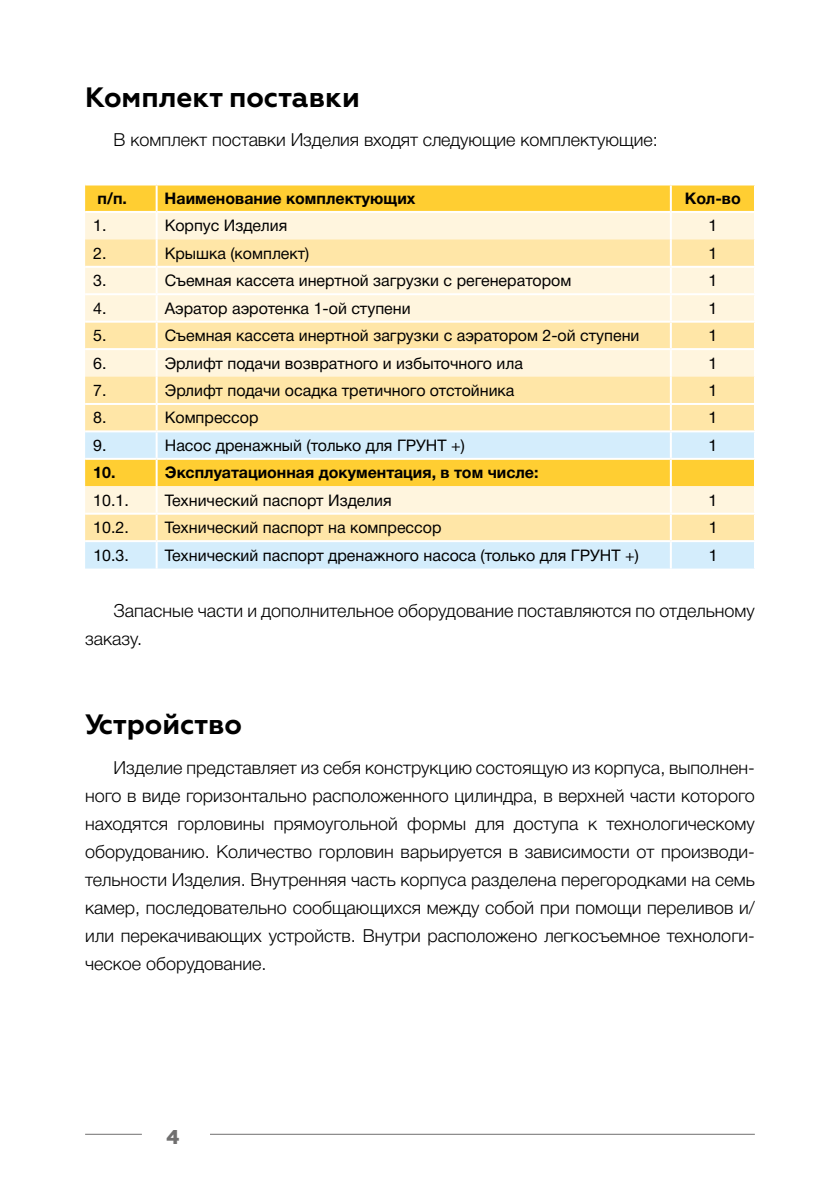
<style>
.page{position:relative;width:840px;height:1191px;background:#fff}
.page>*{position:absolute;margin:0;border:0;box-sizing:border-box;transform-origin:0 0}
.t1{font:700 28px "Geometria";color:#000}
.t2{font:800 20px "Geometria";color:#706f6f}
.t3{font:300 18px/28px "Helvetica Neue Cyr";color:#000}
.t4{font:16px "Helvetica Neue Cyr";color:#000}
.t5{font:700 16px "Helvetica Neue Cyr";color:#000}
</style>
<div class="page">
<hr style="left:85px;top:1133px;width:57px;height:1px;background:#706f6f">
<hr style="left:210px;top:1133px;width:544px;height:1px;background:#706f6f">
<svg style="left:85px;top:185px;width:668px;height:26px;background:#ffcf36"></svg>
<div style="left:85px;top:213px;width:668px;height:26px;background:#fff5de"></div>
<svg style="left:85px;top:239px;width:668px;height:191px;background:#ffecbf"></svg>
<svg style="left:85px;top:432px;width:668px;height:136px;background:#eee7bd"></svg>
<hr style="left:155px;top:185px;width:2px;height:26px;background:#fff">
<hr style="left:669px;top:185px;width:2px;height:26px;background:#fff">
<hr style="left:155px;top:213px;width:2px;height:26px;background:#fff">
<hr style="left:669px;top:213px;width:2px;height:26px;background:#fff">
<hr style="left:155px;top:239px;width:2px;height:27px;background:#fff">
<hr style="left:669px;top:239px;width:2px;height:27px;background:#fff">
<hr style="left:85px;top:266px;width:71px;height:2px;background:#fff">
<hr style="left:155px;top:268px;width:2px;height:25px;background:#fff">
<hr style="left:155px;top:295px;width:2px;height:26px;background:#fff">
<hr style="left:156px;top:266px;width:514px;height:2px;background:#fff">
<hr style="left:670px;top:266px;width:85px;height:2px;background:#fff">
<hr style="left:669px;top:268px;width:2px;height:25px;background:#fff">
<hr style="left:669px;top:295px;width:2px;height:26px;background:#fff">
<hr style="left:85px;top:293px;width:71px;height:2px;background:#fff">
<hr style="left:85px;top:321px;width:71px;height:2px;background:#fff">
<hr style="left:155px;top:323px;width:2px;height:25px;background:#fff">
<hr style="left:156px;top:293px;width:514px;height:2px;background:#fff">
<hr style="left:670px;top:293px;width:85px;height:2px;background:#fff">
<hr style="left:156px;top:321px;width:514px;height:2px;background:#fff">
<hr style="left:670px;top:321px;width:85px;height:2px;background:#fff">
<hr style="left:669px;top:323px;width:2px;height:25px;background:#fff">
<hr style="left:85px;top:348px;width:71px;height:2px;background:#fff">
<hr style="left:155px;top:350px;width:2px;height:26px;background:#fff">
<hr style="left:156px;top:348px;width:514px;height:2px;background:#fff">
<hr style="left:670px;top:348px;width:85px;height:2px;background:#fff">
<hr style="left:669px;top:350px;width:2px;height:26px;background:#fff">
<hr style="left:155px;top:376px;width:2px;height:27px;background:#fff">
<hr style="left:669px;top:376px;width:2px;height:27px;background:#fff">
<hr style="left:85px;top:403px;width:71px;height:2px;background:#fff">
<hr style="left:155px;top:405px;width:2px;height:25px;background:#fff">
<hr style="left:156px;top:403px;width:514px;height:2px;background:#fff">
<hr style="left:670px;top:403px;width:85px;height:2px;background:#fff">
<hr style="left:669px;top:405px;width:2px;height:25px;background:#fff">
<hr style="left:155px;top:432px;width:2px;height:26px;background:#fff">
<hr style="left:669px;top:432px;width:2px;height:26px;background:#fff">
<hr style="left:85px;top:458px;width:71px;height:2px;background:#fff">
<hr style="left:155px;top:460px;width:2px;height:26px;background:#fff">
<hr style="left:156px;top:458px;width:514px;height:2px;background:#fff">
<hr style="left:670px;top:458px;width:85px;height:2px;background:#fff">
<hr style="left:669px;top:460px;width:2px;height:26px;background:#fff">
<hr style="left:155px;top:486px;width:2px;height:27px;background:#fff">
<hr style="left:669px;top:486px;width:2px;height:27px;background:#fff">
<hr style="left:85px;top:513px;width:71px;height:2px;background:#fff">
<hr style="left:155px;top:515px;width:2px;height:25px;background:#fff">
<hr style="left:156px;top:513px;width:514px;height:2px;background:#fff">
<hr style="left:670px;top:513px;width:85px;height:2px;background:#fff">
<hr style="left:669px;top:515px;width:2px;height:25px;background:#fff">
<hr style="left:85px;top:540px;width:71px;height:2px;background:#fff">
<hr style="left:155px;top:542px;width:2px;height:26px;background:#fff">
<hr style="left:156px;top:540px;width:514px;height:2px;background:#fff">
<hr style="left:670px;top:540px;width:85px;height:2px;background:#fff">
<hr style="left:669px;top:542px;width:2px;height:26px;background:#fff">
<h1 class="t1" style="left:85px;top:80px;width:276px">Комплект поставки</h1>
<p class="t3" style="left:113px;top:126px;width:545px">В комплект поставки Изделия входят следующие комплектующие:</p>
<p class="t5" style="left:97px;top:189px;width:31px">п/п.</p>
<p class="t5" style="left:164px;top:189px;width:252px">Наименование комплектующих</p>
<p class="t5" style="left:684px;top:189px;width:57px">Кол-во</p>
<p class="t4" style="left:93px;top:217px;width:15px">1.</p>
<p class="t4" style="left:164px;top:217px;width:124px">Корпус Изделия</p>
<p class="t4" style="left:708px;top:217px;width:10px">1</p>
<p class="t4" style="left:93px;top:244px;width:15px">2.</p>
<p class="t4" style="left:165px;top:244px;width:146px">Крышка (комплект)</p>
<p class="t4" style="left:708px;top:244px;width:10px">1</p>
<p class="t4" style="left:93px;top:272px;width:15px">3.</p>
<p class="t4" style="left:165px;top:272px;width:408px">Съемная кассета инертной загрузки с регенератором</p>
<p class="t4" style="left:708px;top:272px;width:10px">1</p>
<p class="t4" style="left:93px;top:299px;width:15px">4.</p>
<p class="t4" style="left:165px;top:299px;width:247px">Аэратор аэротенка 1-ой ступени</p>
<p class="t4" style="left:708px;top:299px;width:10px">1</p>
<p class="t4" style="left:93px;top:327px;width:15px">5.</p>
<p class="t4" style="left:165px;top:327px;width:476px">Съемная кассета инертной загрузки с аэратором 2-ой ступени</p>
<p class="t4" style="left:708px;top:327px;width:10px">1</p>
<p class="t4" style="left:93px;top:354px;width:15px">6.</p>
<p class="t4" style="left:165px;top:354px;width:359px">Эрлифт подачи возвратного и избыточного ила</p>
<p class="t4" style="left:708px;top:354px;width:10px">1</p>
<p class="t4" style="left:93px;top:381px;width:15px">7.</p>
<p class="t4" style="left:165px;top:381px;width:351px">Эрлифт подачи осадка третичного отстойника</p>
<p class="t4" style="left:708px;top:381px;width:10px">1</p>
<p class="t4" style="left:93px;top:409px;width:15px">8.</p>
<p class="t4" style="left:165px;top:409px;width:95px">Компрессор</p>
<p class="t4" style="left:708px;top:409px;width:10px">1</p>
<p class="t4" style="left:93px;top:436px;width:15px">9.</p>
<p class="t4" style="left:165px;top:436px;width:301px">Насос дренажный (только для ГРУНТ +)</p>
<p class="t4" style="left:708px;top:436px;width:10px">1</p>
<p class="t5" style="left:93px;top:464px;width:24px">10.</p>
<p class="t5" style="left:165px;top:464px;width:375px">Эксплуатационная документация, в том числе:</p>
<p class="t4" style="left:93px;top:491px;width:37px">10.1.</p>
<p class="t4" style="left:165px;top:491px;width:228px">Технический паспорт Изделия</p>
<p class="t4" style="left:708px;top:491px;width:10px">1</p>
<p class="t4" style="left:93px;top:519px;width:37px">10.2.</p>
<p class="t4" style="left:165px;top:519px;width:278px">Технический паспорт на компрессор</p>
<p class="t4" style="left:708px;top:519px;width:10px">1</p>
<p class="t4" style="left:93px;top:546px;width:37px">10.3.</p>
<p class="t4" style="left:165px;top:546px;width:475px">Технический паспорт дренажного насоса (только для ГРУНТ +)</p>
<p class="t4" style="left:708px;top:546px;width:10px">1</p>
<p class="t3" style="left:85px;top:596px;width:671px;text-indent:28px">Запасные части и дополнительное оборудование поставляются по отдельному заказу.</p>
<h1 class="t1" style="left:85px;top:708px;width:158px">Устройство</h1>
<p class="t3" style="left:85px;top:753px;width:671px;text-align:justify;text-indent:28px">Изделие представляет из себя конструкцию состоящую из корпуса, выполнен&shy;ного в виде горизонтально расположенного цилиндра, в верхней части которого находятся горловины прямоугольной формы для доступа к технологическому оборудованию. Количество горловин варьируется в зависимости от производи&shy;тельности Изделия. Внутренняя часть корпуса разделена перегородками на семь камер, последовательно сообщающихся между собой при помощи переливов и/ или перекачивающих устройств. Внутри расположено легкосъемное технологи&shy;ческое оборудование.</p>
<p class="t2" style="left:166px;top:1125px;width:14px">4</p>
</div>
